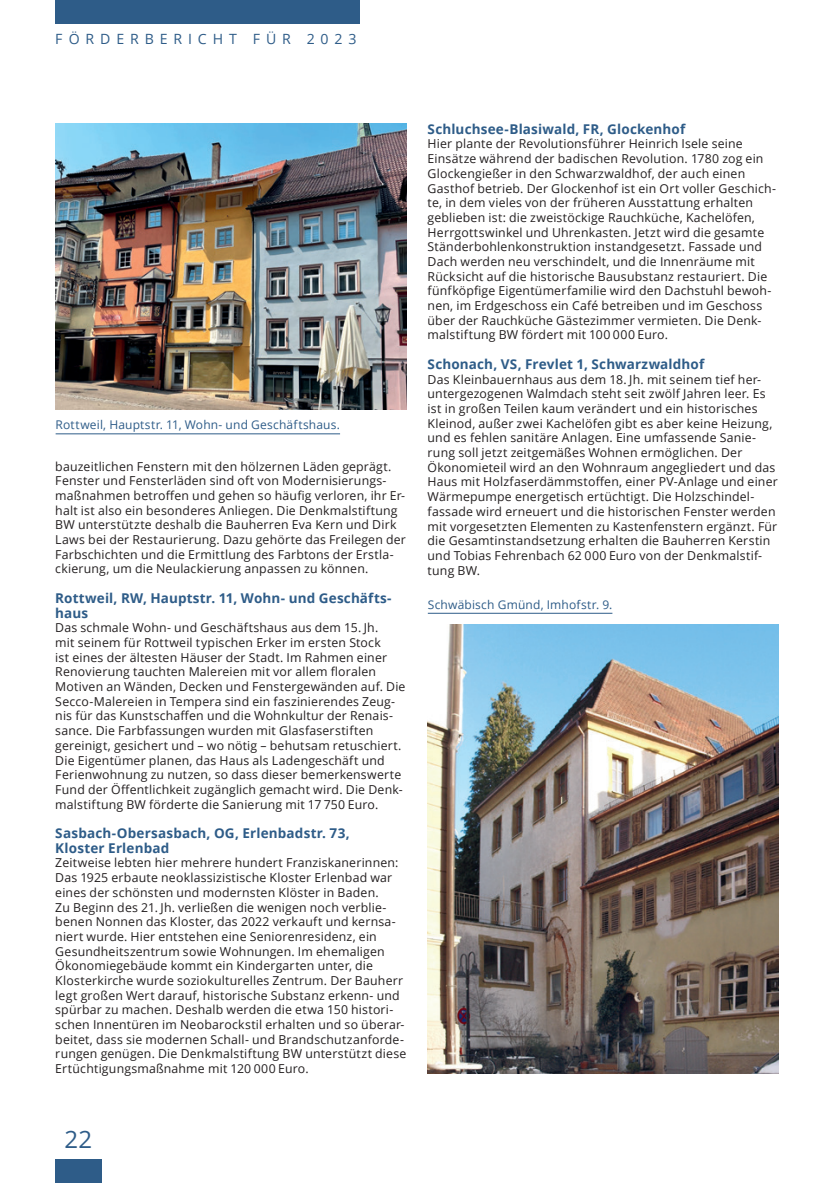
<style>
.page{position:relative;width:834px;height:1183px;background:#fff}
.page>*{position:absolute;margin:0;border:0;box-sizing:border-box;transform-origin:0 0}
.t1{font:24px "Open Sans";color:#2e5c88}
.t2{font:14.1px "Open Sans";letter-spacing:.425em;color:#2e5c88}
.t3{font:700 13.5px/14.7px "Open Sans";letter-spacing:.01em;color:#2e5c88}
.t4{font:12.3px/14.7px "Open Sans";letter-spacing:.015em;color:#231f20}
.t5{font:12px "Open Sans";letter-spacing:.015em;color:#2e5c88}
</style>
<div class="page">
<div style="left:55px;top:1159px;width:46px;height:23px;background:#2e5c88"></div>
<div style="left:55px;top:0;width:305px;height:23px;background:#2e5c88"></div>
<img style="left:55px;top:123px;width:351px;height:287px">
<img style="left:427px;top:624px;width:351px;height:449px">
<hr style="left:56px;top:433px;width:284px;height:1px;background:#2e5c88">
<hr style="left:428px;top:612px;width:184px;height:1px;background:#2e5c88">
<p class="t2" style="left:55px;top:29px;width:57px">FÖRDE</p>
<p class="t2" style="left:130px;top:29px;width:159px">RBE RICHT Für</p>
<p class="t2" style="left:306px;top:29px;width:51px">2023</p>
<p class="t5" style="left:56px;top:416px;width:286px">Rottweil, Hauptstr. 11, Wohn- und Geschäftshaus.</p>
<p class="t4" style="left:55px;top:458px;width:352px">bauzeitlichen Fenstern mit den hölzernen Läden geprägt.<br>Fenster und Fensterläden sind oft von Modernisierungs&shy;maßnahmen betroffen und gehen so häufig verloren, ihr Er&shy;halt ist also ein besonderes Anliegen. Die Denkmalstiftung BW unterstützte deshalb die Bauherren Eva Kern und Dirk Laws bei der Restaurierung. Dazu gehörte das Freilegen der Farbschichten und die Ermittlung des Farbtons der Erstla&shy;ckierung, um die Neulackierung anpassen zu können.</p>
<p class="t3" style="left:55px;top:590px;width:338px">Rottweil, RW, Hauptstr. 11, Wohn- und Geschäfts&shy;haus</p>
<p class="t4" style="left:55px;top:620px;width:351px">Das schmale Wohn- und Geschäftshaus aus dem 15. Jh.<br>mit seinem für Rottweil typischen Erker im ersten Stock<br>ist eines der ältesten Häuser der Stadt. Im Rahmen einer Renovierung tauchten Malereien mit vor allem floralen Motiven an Wänden, Decken und Fenstergewänden auf. Die Secco-Malereien in Tempera sind ein faszinierendes Zeug&shy;nis für das Kunstschaffen und die Wohnkultur der Renais&shy;sance. D ie Farbfassungen wurden mit Glasfaserstiften gereinigt, gesichert und – wo nötig – behutsam retuschiert.<br>Die Eigentümer planen, das Haus als Ladengeschäft und Ferienwohnung zu nutzen, so dass dieser bemerkenswerte Fund der Öffentlichkeit zugänglich gemacht wird. Die Denk&shy;malstiftung BW förderte die Sanierung mit 17 750 Euro.</p>
<p class="t3" style="left:55px;top:825px;width:296px">Sasbach-Obersasbach, OG, Erlenbadstr. 73,<br>Kloster Erlenbad</p>
<p class="t4" style="left:55px;top:855px;width:352px">Zeitweise lebten hier mehrere hundert Franziskanerinnen:<br>Das 1925 erbaute neoklassizistische Kloster Erlenbad war eines der schönsten und modernsten Klöster in Baden.<br>Zu Beginn des 21. Jh. verließen die wenigen noch verblie&shy;benen Nonnen das Kloster, das 2022 verkauft und kernsa&shy;niert wurde. Hier entstehen eine Seniorenresidenz, ein Gesundheitszentrum sowie Wohnungen. Im ehemaligen Ökonomiegebäude kommt ein Kindergarten unter, die Klosterkirche wurde soziokulturelles Zentrum. Der Bauherr legt großen Wert darauf, historische Substanz erkenn- und spürbar zu machen. Deshalb werden die etwa 150 histori&shy;schen Innentüren im Neobarockstil erhalten und so überar&shy;beitet, dass sie modernen Schall- und Brandschutzanforde&shy;rungen genügen. D ie Denkmalstiftung BW unterstützt diese Ertüchtigungsmaßnahme mit 120 000 Euro.</p>
<h1 class="t1" style="left:64px;top:1122px;width:29px">22</h1>
<p class="t3" style="left:427px;top:121px;width:259px">Schluchsee-Blasiwald, FR, Glockenhof</p>
<p class="t4" style="left:427px;top:136px;width:350px">Hier plante der Revolutionsführer Heinrich Isele seine Einsätze während der badischen Revolution. 1780 zog ein Glockengießer in den Schwarzwaldhof, der auch einen Gasthof betrieb. Der Glockenhof ist ein Ort voller Geschich&shy;te, in dem vieles von der früheren Ausstattung erhalten geblieben ist: die zweistöckige Rauchküche, Kachelöfen, Herrgottswinkel und U hrenkasten. Jetzt wird die gesamte Ständerbohlenkonstruktion instandgesetzt. Fassade und Dach werden neu verschindelt, und die Innenräume mit Rücksicht auf die historische Bausubstanz restauriert. Die fünfköpfige Eigentümerfamilie wird den Dachstuhl bewoh&shy;nen, im Erdgeschoss ein Café betreiben und im Geschoss über der Rauchküche Gästezimmer vermieten. Die Denk&shy;malstiftung BW fördert mit 100 000 Euro.</p>
<p class="t3" style="left:427px;top:356px;width:278px">Schonach, VS, Frevlet 1, Schwarzwaldhof</p>
<p class="t4" style="left:427px;top:371px;width:351px">Das Kleinbauernhaus aus dem 18. Jh. mit seinem tief her&shy;untergezogenen Walmdach steht seit zwölf Jahren leer. Es ist in großen Teilen kaum verändert und ein historisches Kleinod, außer zwei Kachelöfen gibt es aber keine Heizung, und es fehlen sanitäre Anlagen. Eine umfassende Sanie&shy;rung soll jetzt zeitgemäßes Wohnen ermöglichen. Der Ökonomieteil wird an den Wohnraum angegliedert und das Haus mit Holzfaserdämmstoffen, einer PV-Anlage und einer Wärmepumpe energetisch ertüchtigt. Die Holzschindel&shy;fassade wird erneuert und die historischen Fenster werden mit vorgesetzten Elementen zu Kastenfenstern ergänzt. Für die Gesamtinstandsetzung erhalten die Bauherren Kerstin und Tobias Fehrenbach 62 000 Euro von der Denkmalstif&shy;tung BW.</p>
<p class="t5" style="left:428px;top:596px;width:186px">Schwäbisch Gmünd, Imhofstr. 9.</p>
</div>
